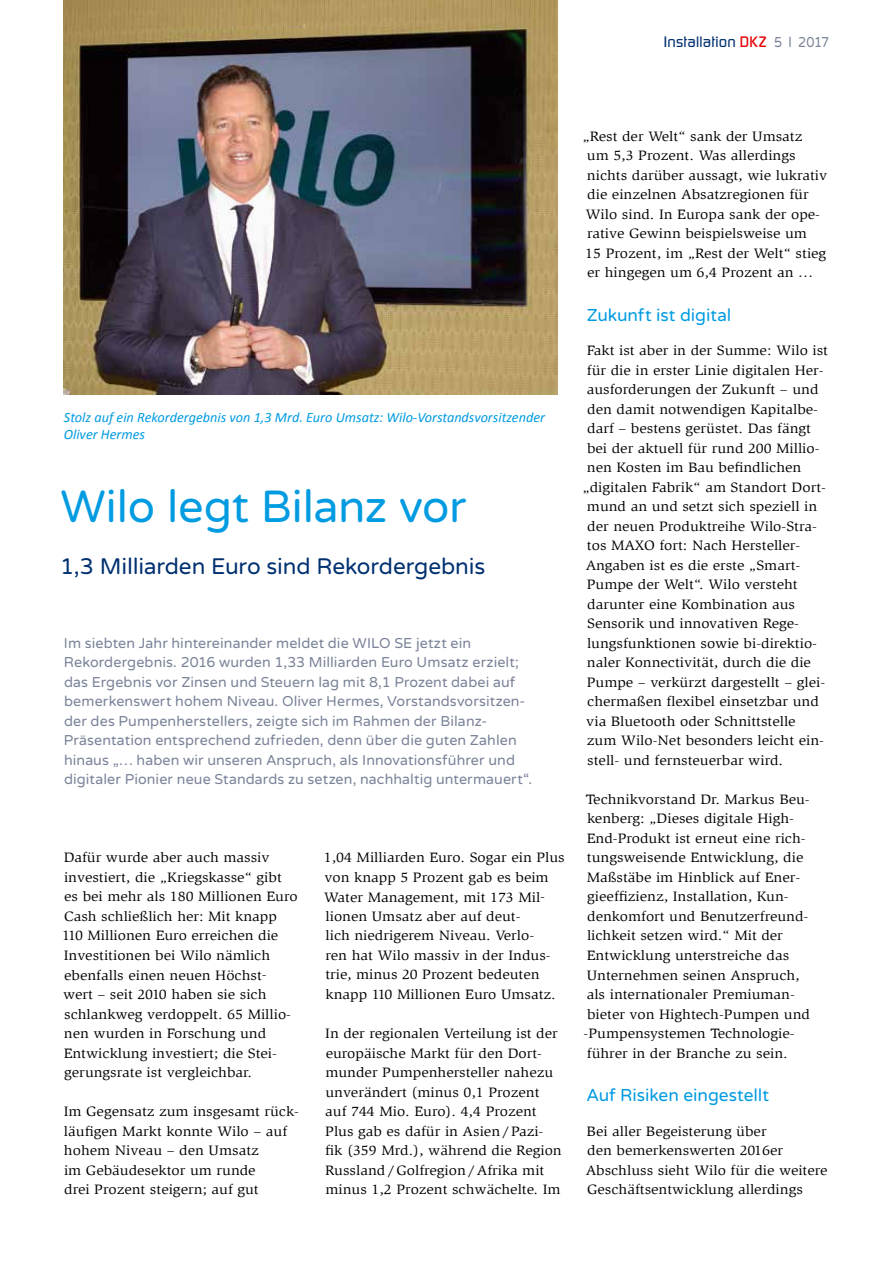
<style>
.page{position:relative;width:893px;height:1263px;background:#fff}
.page>*{position:absolute;margin:0;border:0;box-sizing:border-box;transform-origin:0 0}
.t1{font:45px "Varela Round";letter-spacing:-.01em;color:#009be1}
.t2{font:22.5px "Varela Round";letter-spacing:-.005em;color:#003070}
.t3{font:17.25px "Varela Round";letter-spacing:-.005em;color:#009be1}
.t4{font:500 15px "Continuum";letter-spacing:.015em;color:#003070}
.t5{font:14.25px/19.5px "Varela Round";letter-spacing:.005em;color:#798298}
.t6{font:italic 14.25px/16.8px "Calibri";color:#009be1}
.t7{font:13.95px/19.5px "Slimbach LT";color:#000;scale:1.1 1}
.s1{color:#e60005}
.s2{font-family:"Varela Round";font-weight:400;font-size:14.25px;color:#798298}
</style>
<div class="page">
<img style="left:64px;top:0;width:493px;height:394px">
<p class="t4" style="left:664px;top:32px;width:167px">Installation <span class="s1">DKZ</span> <span class="s2">5 l 2017</span></p>
<p class="t6" style="left:64px;top:409px;width:483px">Stolz auf ein Rekordergebnis von 1,3 Mrd. Euro Umsatz: Wilo-Vorstandsvorsitzender<br>Oliver Hermes</p>
<h1 class="t1" style="left:61px;top:480px;width:407px">Wilo legt Bilanz vor</h1>
<h2 class="t2" style="left:60px;top:554px;width:427px">1,3 Milliarden Euro sind Rekordergebnis</h2>
<p class="t5" style="left:64px;top:634px;width:470px">Im siebten Jahr hintereinander meldet die WILO SE jetzt ein Rekordergebnis. 2016 wurden 1,33 Milliarden Euro Umsatz erzielt; das Ergebnis vor Zinsen und Steuern lag mit 8,1 Prozent dabei auf bemerkenswert hohem Niveau. Oliver Hermes, Vorstandsvorsitzen&shy;der des Pumpenherstellers, zeigte sich im Rahmen der Bilanz-Präsentation entsprechend zufrieden, denn über die guten Zahlen hinaus „… haben wir unseren Anspruch, als Innovationsführer und digitaler Pionier neue Standards zu setzen, nachhaltig untermauert“.</p>
<p class="t7" style="left:62px;top:848px;width:216px">Dafür wurde aber auch massiv investiert, die „Kriegskasse“ gibt<br>es bei mehr als 180 Millionen Euro<br>Cash schließlich her: Mit knapp<br>110 Millionen Euro erreichen die<br>Investitionen bei Wilo nämlich ebenfalls einen neuen Höchst&shy;wert – seit 2010 haben sie sich schlankweg verdoppelt. 65 Millio&shy;nen wurden in Forschung und<br>Entwicklung investiert; die Stei&shy;gerungsrate ist vergleichbar.</p>
<p class="t7" style="left:64px;top:1102px;width:215px">Im Gegensatz zum insgesamt rück&shy;läufigen Markt konnte Wilo – auf hohem Niveau – den Umsatz<br>im Gebäudesektor um runde<br>drei Prozent steigern; auf gut</p>
<p class="t7" style="left:324px;top:848px;width:221px">1,04 Milliarden Euro. Sogar ein Plus von knapp 5 Prozent gab es beim<br>Water Management, mit 173 Mil&shy;lionen Umsatz aber auf deut-<br>lich niedrigerem Niveau. Verlo-<br>ren hat Wilo massiv in der Indus&shy;trie, minus 20 Prozent bedeuten knapp 110 Millionen Euro Umsatz.</p>
<p class="t7" style="left:325px;top:1024px;width:217px">In der regionalen Verteilung ist der europäische Markt für den Dort&shy;munder Pumpenhersteller nahezu unverändert (minus 0,1 Prozent auf 744 Mio. Euro). 4,4 Prozent Plus gab es dafür in Asien/Pazi&shy;fik (359 Mrd.), während die Region Russland/Golfregion/Afrika mit minus 1,2 Prozent schwächelte. Im</p>
<p class="t7" style="left:582px;top:127px;width:224px">„Rest der Welt“ sank der Umsatz um 5,3 Prozent. Was allerdings nichts darüber aussagt, wie lukrativ die einzelnen Absatzregionen für Wilo sind. In Europa sank der ope&shy;rative Gewinn beispielsweise um<br>15 Prozent, im „Rest der Welt“ stieg er hingegen um 6,4 Prozent an …</p>
<p class="t3" style="left:587px;top:305px;width:146px">Zukunft ist digital</p>
<p class="t7" style="left:587px;top:341px;width:221px">Fakt ist aber in der Summe: Wilo ist</p>
<p class="t7" style="left:587px;top:361px;width:217px">für die in erster Linie digitalen Her-</p>
<p class="t7" style="left:587px;top:380px;width:212px">ausforderungen der Zukunft – und</p>
<p class="t7" style="left:587px;top:400px;width:211px">den damit notwendigen Kapitalbe-</p>
<p class="t7" style="left:587px;top:419px;width:205px">darf – bestens gerüstet. Das fängt</p>
<p class="t7" style="left:587px;top:439px;width:213px">bei der aktuell für rund 200 Millio-</p>
<p class="t7" style="left:587px;top:458px;width:196px">nen Kosten im Bau befindlichen</p>
<p class="t7" style="left:582px;top:478px;width:223px">„digitalen Fabrik“ am Standort Dort-</p>
<p class="t7" style="left:587px;top:497px;width:211px">mund an und setzt sich speziell in</p>
<p class="t7" style="left:587px;top:517px;width:210px">der neuen Produktreihe Wilo-Stra-</p>
<p class="t7" style="left:587px;top:536px;width:196px">tos MAXO fort: Nach Hersteller-</p>
<p class="t7" style="left:586px;top:556px;width:197px">Angaben ist es die erste „Smart-</p>
<p class="t7" style="left:587px;top:575px;width:193px">Pumpe der Welt“. Wilo versteht</p>
<p class="t7" style="left:587px;top:595px;width:190px">darunter eine Kombination aus</p>
<p class="t7" style="left:587px;top:614px;width:194px">Sensorik und innovativen Rege-</p>
<p class="t7" style="left:587px;top:634px;width:211px">lungsfunktionen sowie bi-direktio-</p>
<p class="t7" style="left:587px;top:653px;width:205px">naler Konnectivität, durch die die</p>
<p class="t7" style="left:587px;top:673px;width:218px">Pumpe – verkürzt dargestellt – glei-</p>
<p class="t7" style="left:587px;top:692px;width:212px">chermaßen flexibel einsetzbar und</p>
<p class="t7" style="left:586px;top:712px;width:192px">via Bluetooth oder Schnittstelle</p>
<p class="t7" style="left:587px;top:731px;width:217px">zum Wilo-Net besonders leicht ein-</p>
<p class="t7" style="left:587px;top:751px;width:180px">stell- und fernsteuerbar wird.</p>
<p class="t7" style="left:584px;top:790px;width:207px">Technikvorstand Dr. Markus Beu&shy;kenberg: „Dieses digitale High-<br>End-Produkt ist erneut eine rich&shy;tungsweisende Entwicklung, die<br>Maßstäbe im Hinblick auf Ener&shy;gieeffizienz, Installation, Kun&shy;denkomfort und Benutzerfreund&shy;lichkeit setzen wird.“ Mit der<br>Entwicklung unterstreiche das<br>Unternehmen seinen Anspruch, als internationaler Premiuman&shy;bieter von Hightech-Pumpen und -Pumpensystemen Technologie&shy;führer in der Branche zu sein.</p>
<p class="t3" style="left:587px;top:1085px;width:184px">Auf Risiken eingestellt</p>
<p class="t7" style="left:586px;top:1121px;width:221px">Bei aller Begeisterung über<br>den bemerkenswerten 2016er<br>Abschluss sieht Wilo für die weitere<br>Geschäftsentwicklung allerdings</p>
</div>
